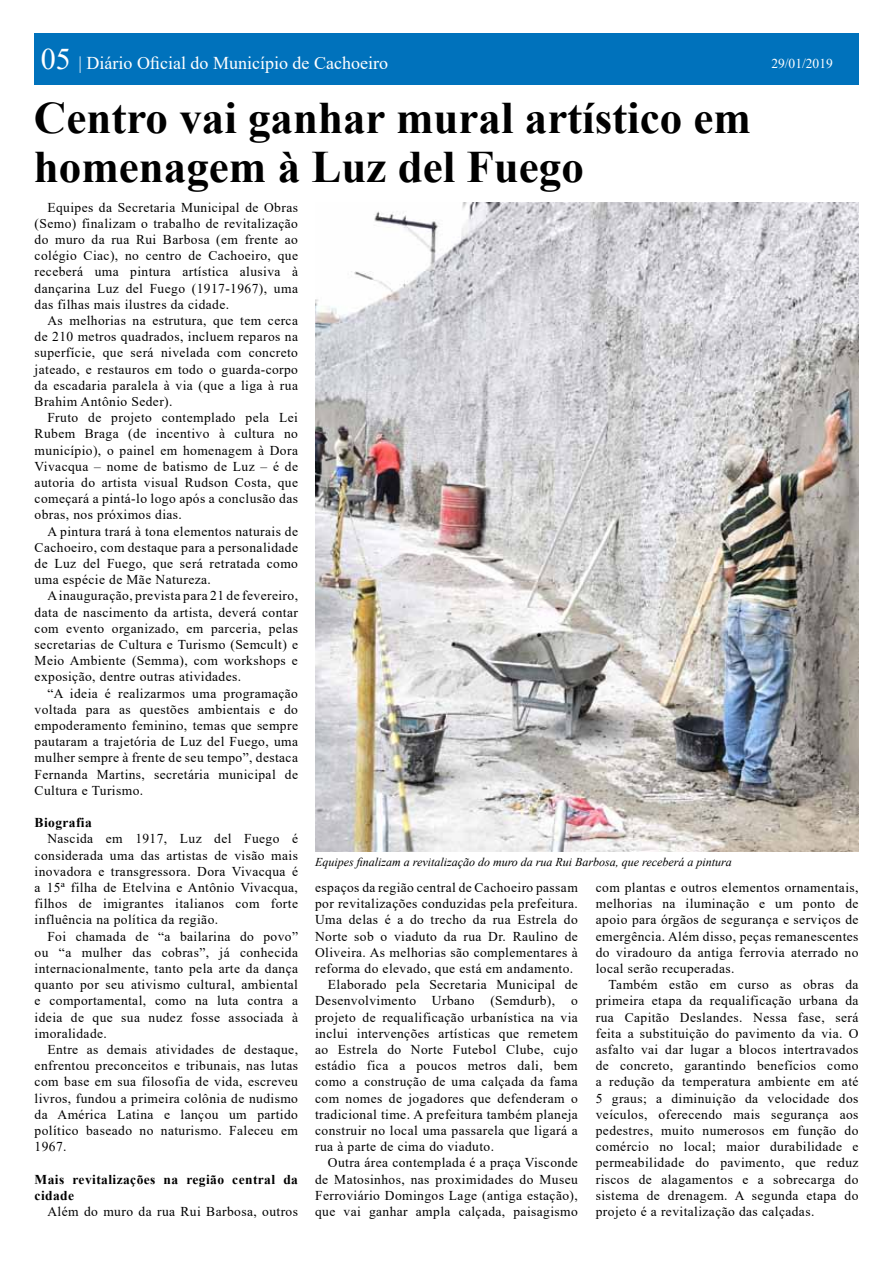
<style>
.page{position:relative;width:893px;height:1263px;background:#fff}
.page>*{position:absolute;margin:0;border:0;box-sizing:border-box;transform-origin:0 0}
.t1{font:700 45px/49.5px "Times New Roman";color:#000}
.t2{font:18px "Times New Roman";color:#fff}
.t3{font:13.5px/16.2px "Times New Roman";letter-spacing:.03em;color:#000;text-align:justify}
.t4{font:700 13.5px/16.2px "Times New Roman";letter-spacing:.03em;color:#000}
.t5{font:13.5px "Times New Roman";color:#fff}
.t6{font:italic 12px "Times New Roman";color:#000}
.s1{font-size:30px}
</style>
<div class="page">
<div style="left:34px;top:34px;width:824px;height:51px;background:#0072bc"></div>
<img style="left:315px;top:202px;width:543px;height:649px">
<h2 class="t2" style="left:41px;top:50px;width:349px"><span class="s1">05</span> | Diário Oficial do Município de Cachoeiro</h2>
<p class="t5" style="left:771px;top:54px;width:63px">29/01/2019</p>
<h1 class="t1" style="left:34px;top:91px;width:719px">Centro vai ganhar mural artístico em homenagem à Luz del Fuego</h1>
<p class="t3" style="left:35px;top:198px;width:265px;text-indent:13px">Equipes da Secretaria Municipal de Obras (Semo) finalizam o trabalho de revitalização do muro da rua Rui Barbosa (em frente ao colégio Ciac), no centro de Cachoeiro, que receberá uma pintura artística alusiva à dançarina Luz del Fuego (1917-1967), uma das filhas mais ilustres da cidade.</p>
<p class="t3" style="left:35px;top:312px;width:265px;text-indent:13px">As melhorias na estrutura, que tem cerca de 210 metros quadrados, incluem reparos na superfície, que será nivelada com concreto jateado, e restauros em todo o guarda-corpo da escadaria paralela à via (que a liga à rua Brahim Antônio Seder).</p>
<p class="t3" style="left:35px;top:409px;width:265px;text-indent:13px">Fruto de projeto contemplado pela Lei Rubem Braga (de incentivo à cultura no município), o painel em homenagem à Dora Vivacqua – nome de batismo de Luz – é de autoria do artista visual Rudson Costa, que começará a pintá-lo logo após a conclusão das obras, nos próximos dias.</p>
<p class="t3" style="left:35px;top:522px;width:265px;text-indent:13px">A pintura trará à tona elementos naturais de Cachoeiro, com destaque para a personalidade de Luz del Fuego, que será retratada como uma espécie de Mãe Natureza.</p>
<p class="t3" style="left:35px;top:587px;width:265px;text-indent:13px">A inauguração, prevista para 21 de fevereiro, data de nascimento da artista, deverá contar com evento organizado, em parceria, pelas secretarias de Cultura e Turismo (Semcult) e Meio Ambiente (Semma), com workshops e exposição, dentre outras atividades.</p>
<p class="t3" style="left:35px;top:684px;width:265px;text-indent:13px">“A ideia é realizarmos uma programação voltada para as questões ambientais e do empoderamento feminino, temas que sempre pautaram a trajetória de Luz del Fuego, uma mulher sempre à frente de seu tempo”, destaca Fernanda Martins, secretária municipal de Cultura e Turismo.</p>
<p class="t4" style="left:35px;top:814px;width:59px">Biografia</p>
<p class="t3" style="left:35px;top:830px;width:265px;text-indent:13px">Nascida em 1917, Luz del Fuego é considerada uma das artistas de visão mais inovadora e transgressora. Dora Vivacqua é a 15ª filha de Etelvina e Antônio Vivacqua, filhos de imigrantes italianos com forte influência na política da região.</p>
<p class="t3" style="left:35px;top:927px;width:265px;text-indent:13px">Foi chamada de “a bailarina do povo” ou “a mulher das cobras”, já conhecida internacionalmente, tanto pela arte da dança quanto por seu ativismo cultural, ambiental e comportamental, como na luta contra a ideia de que sua nudez fosse associada à imoralidade.</p>
<p class="t3" style="left:35px;top:1041px;width:265px;text-indent:13px">Entre as demais atividades de destaque, enfrentou preconceitos e tribunais, nas lutas com base em sua filosofia de vida, escreveu livros, fundou a primeira colônia de nudismo da América Latina e lançou um partido político baseado no naturismo. Faleceu em 1967.</p>
<p class="t4" style="left:35px;top:1171px;width:265px">Mais revitalizações na região central da cidade</p>
<p class="t3" style="left:47px;top:1203px;width:252px">Além do muro da rua Rui Barbosa, outros</p>
<p class="t6" style="left:315px;top:853px;width:418px">Equipes finalizam a revitalização do muro da rua Rui Barbosa, que receberá a pintura</p>
<p class="t3" style="left:315px;top:879px;width:264px">espaços da região central de Cachoeiro passam</p>
<p class="t3" style="left:315px;top:895px;width:264px">por revitalizações conduzidas pela prefeitura.</p>
<p class="t3" style="left:315px;top:911px;width:264px">Uma delas é a do trecho da rua Estrela do</p>
<p class="t3" style="left:315px;top:927px;width:264px">Norte sob o viaduto da rua Dr. Raulino de</p>
<p class="t3" style="left:315px;top:944px;width:264px">Oliveira. As melhorias são complementares à</p>
<p class="t3" style="left:315px;top:960px;width:260px">reforma do elevado, que está em andamento.</p>
<p class="t3" style="left:328px;top:976px;width:251px">Elaborado pela Secretaria Municipal de</p>
<p class="t3" style="left:315px;top:992px;width:264px">Desenvolvimento Urbano (Semdurb), o</p>
<p class="t3" style="left:315px;top:1008px;width:264px">projeto de requalificação urbanística na via</p>
<p class="t3" style="left:315px;top:1025px;width:264px">inclui intervenções artísticas que remetem</p>
<p class="t3" style="left:315px;top:1041px;width:264px">ao Estrela do Norte Futebol Clube, cujo</p>
<p class="t3" style="left:315px;top:1057px;width:264px">estádio fica a poucos metros dali, bem</p>
<p class="t3" style="left:315px;top:1073px;width:264px">como a construção de uma calçada da fama</p>
<p class="t3" style="left:315px;top:1089px;width:264px">com nomes de jogadores que defenderam o</p>
<p class="t3" style="left:315px;top:1106px;width:264px">tradicional time. A prefeitura também planeja</p>
<p class="t3" style="left:315px;top:1122px;width:264px">construir no local uma passarela que ligará a</p>
<p class="t3" style="left:315px;top:1138px;width:180px">rua à parte de cima do viaduto.</p>
<p class="t3" style="left:328px;top:1154px;width:251px">Outra área contemplada é a praça Visconde</p>
<p class="t3" style="left:315px;top:1170px;width:264px">de Matosinhos, nas proximidades do Museu</p>
<p class="t3" style="left:315px;top:1187px;width:264px">Ferroviário Domingos Lage (antiga estação),</p>
<p class="t3" style="left:315px;top:1203px;width:264px">que vai ganhar ampla calçada, paisagismo</p>
<p class="t3" style="left:596px;top:879px;width:264px">com plantas e outros elementos ornamentais, melhorias na iluminação e um ponto de apoio para órgãos de segurança e serviços de emergência. Além disso, peças remanescentes do viradouro da antiga ferrovia aterrado no local serão recuperadas.</p>
<p class="t3" style="left:596px;top:976px;width:264px;text-indent:13px">Também estão em curso as obras da primeira etapa da requalificação urbana da rua Capitão Deslandes. Nessa fase, será feita a substituição do pavimento da via. O asfalto vai dar lugar a blocos intertravados de concreto, garantindo benefícios como a redução da temperatura ambiente em até 5 graus; a diminuição da velocidade dos veículos, oferecendo mais segurança aos pedestres, muito numerosos em função do comércio no local; maior durabilidade e permeabilidade do pavimento, que reduz riscos de alagamentos e a sobrecarga do sistema de drenagem. A segunda etapa do projeto é a revitalização das calçadas.</p>
</div>
